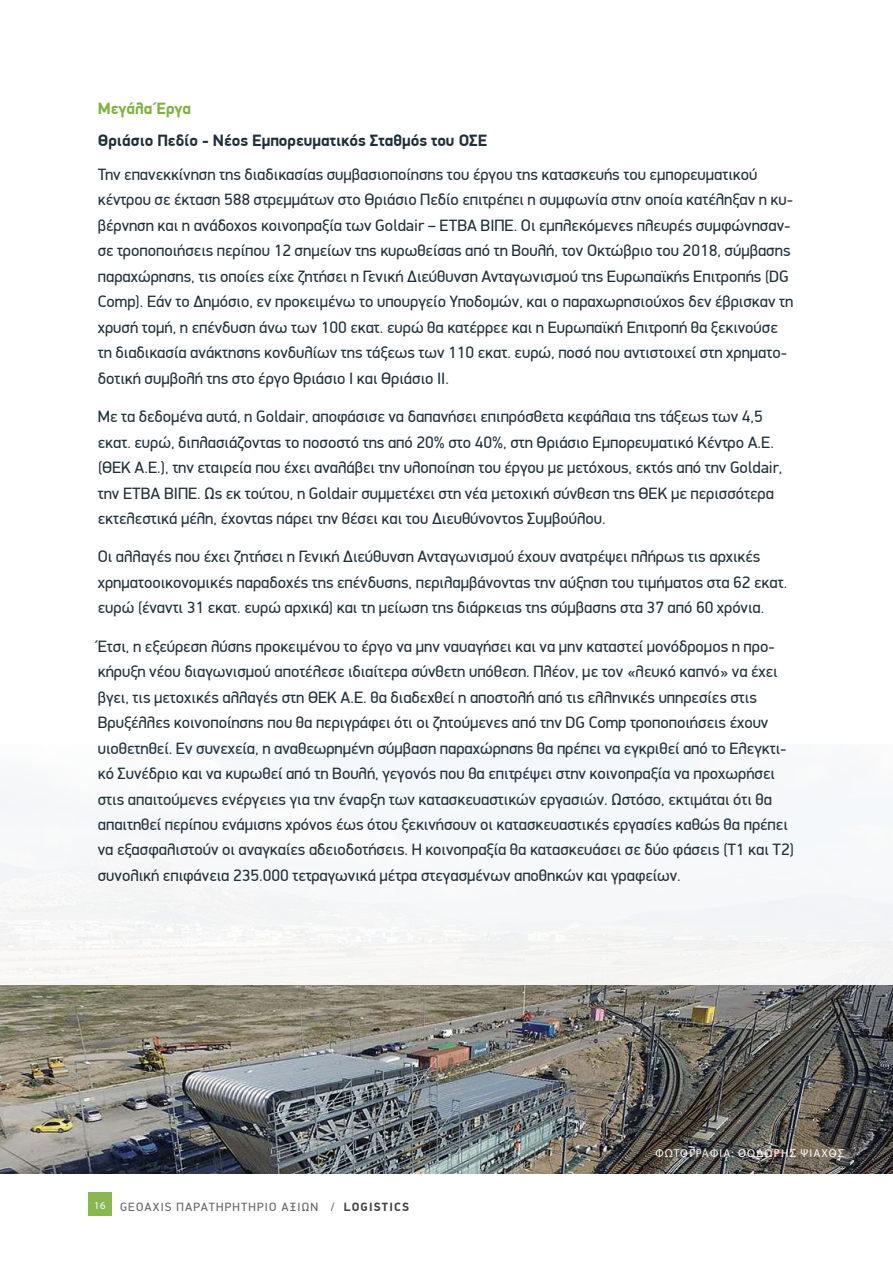
<style>
.page{position:relative;width:893px;height:1263px;background:#fff}
.page>*{position:absolute;margin:0;border:0;box-sizing:border-box;transform-origin:0 0}
.t1{font:16.5px/25.5px "PF Din Display";color:#20303b}
.t2{font:700 16.5px "PF Din Display";color:#20303b}
.t3{font:700 16.5px "PF Din Display";color:#7cb341}
.t4{font:12px "PF Din Display";letter-spacing:.1em;color:#626366}
.t5{font:11.55px "Myriad Pro";letter-spacing:.1em;color:#fff}
.s1{font-family:"Myriad Pro";font-size:10.5px;color:#fff}
.s2{font-weight:700;color:#404042}
</style>
<div class="page">
<div style="left:88px;top:1193px;width:23px;height:23px;background:#8ab752"></div>
<img style="left:0;top:985px;width:893px;height:188px">
<p class="t3" style="left:98px;top:98px;width:95px">Μεγάλα Έργα</p>
<p class="t2" style="left:98px;top:130px;width:391px">Θριάσιο Πεδίο - Νέος Εμπορευματικός Σταθμός του ΟΣΕ</p>
<p class="t1" style="left:98px;top:161px;width:697px">Την επανεκκίνηση της διαδικασίας συμβασιοποίησης του έργου της κατασκευής του εμπορευματικού κέντρου σε έκταση 588 στρεμμάτων στο Θριάσιο Πεδίο επιτρέπει η συμφωνία στην οποία κατέληξαν η κυ&shy;βέρνηση και η ανάδοχος κοινοπραξία των Goldair – ΕΤΒΑ ΒΙΠΕ. Οι εμπλεκόμενες πλευρές συμφώνησαν&shy;σε τροποποιήσεις περίπου 12 σημείων της κυρωθείσας από τη Βουλή, τον Οκτώβριο του 2018, σύμβασης παραχώρησης, τις οποίες είχε ζητήσει η Γενική Διεύθυνση Ανταγωνισμού της Ευρωπαϊκής Επιτροπής (DG Comp). Εάν το Δημόσιο, εν προκειμένω το υπουργείο Υποδομών, και ο παραχωρησιούχος δεν έβρισκαν τη χρυσή τομή, η επένδυση άνω των 100 εκατ. ευρώ θα κατέρρεε και η Ευρωπαϊκή Επιτροπή θα ξεκινούσε τη διαδικασία ανάκτησης κονδυλίων της τάξεως των 110 εκατ. ευρώ, ποσό που αντιστοιχεί στη χρηματο&shy;δοτική συμβολή της στο έργο Θριάσιο Ι και Θριάσιο ΙΙ.</p>
<p class="t1" style="left:98px;top:403px;width:686px">Με τα δεδομένα αυτά, η Goldair, αποφάσισε να δαπανήσει επιπρόσθετα κεφάλαια της τάξεως των 4,5 εκατ. ευρώ, διπλασιάζοντας το ποσοστό της από 20% στο 40%, στη Θριάσιο Εμπορευματικό Κέντρο Α.Ε. (ΘΕΚ Α.Ε.), την εταιρεία που έχει αναλάβει την υλοποίηση του έργου με μετόχους, εκτός από την Goldair, την ETBA ΒΙΠΕ. Ως εκ τούτου, η Goldair συμμετέχει στη νέα μετοχική σύνθεση της ΘΕΚ με περισσότερα εκτελεστικά μέλη, έχοντας πάρει την θέσει και του Διευθύνοντος Συμβούλου.</p>
<p class="t1" style="left:98px;top:544px;width:691px">Οι αλλαγές που έχει ζητήσει η Γενική Διεύθυνση Ανταγωνισμού έχουν ανατρέψει πλήρως τις αρχικές χρηματοοικονομικές παραδοχές της επένδυσης, περιλαμβάνοντας την αύξηση του τιμήματος στα 62 εκατ. ευρώ (έναντι 31 εκατ. ευρώ αρχικά) και τη μείωση της διάρκειας της σύμβασης στα 37 από 60 χρόνια.</p>
<p class="t1" style="left:98px;top:633px;width:698px">Έτσι, η εξεύρεση λύσης προκειμένου το έργο να μην ναυαγήσει και να μην καταστεί μονόδρομος η προ&shy;κήρυξη νέου διαγωνισμού αποτέλεσε ιδιαίτερα σύνθετη υπόθεση. Πλέον, με τον «λευκό καπνό» να έχει βγει, τις μετοχικές αλλαγές στη ΘΕΚ Α.Ε. θα διαδεχθεί η αποστολή από τις ελληνικές υπηρεσίες στις Βρυξέλλες κοινοποίησης που θα περιγράφει ότι οι ζητούμενες από την DG Comp τροποποιήσεις έχουν υιοθετηθεί. Εν συνεχεία, η αναθεωρημένη σύμβαση παραχώρησης θα πρέπει να εγκριθεί από το Ελεγκτι&shy;κό Συνέδριο και να κυρωθεί από τη Βουλή, γεγονός που θα επιτρέψει στην κοινοπραξία να προχωρήσει στις απαιτούμενες ενέργειες για την έναρξη των κατασκευαστικών εργασιών. Ωστόσο, εκτιμάται ότι θα απαιτηθεί περίπου ενάμισης χρόνος έως ότου ξεκινήσουν οι κατασκευαστικές εργασίες καθώς θα πρέπει να εξασφαλιστούν οι αναγκαίες αδειοδοτήσεις. Η κοινοπραξία θα κατασκευάσει σε δύο φάσεις (Τ1 και Τ2) συνολική επιφάνεια 235.000 τετραγωνικά μέτρα στεγασμένων αποθηκών και γραφείων.</p>
<p class="t4" style="left:94px;top:1199px;width:316px"><span class="s1">16</span> GEOAXIS ΠΑΡΑΤΗΡΗΤΗΡΙΟ ΑΞΙΩΝ / <span class="s2">LOGISTICS</span></p>
<p class="t5" style="left:655px;top:1147px;width:190px">ΦΩΤΟΓΡΑΦΊA: ΘΟΔΩΡΉΣ ΨΊΑΧΟΣ</p>
</div>
